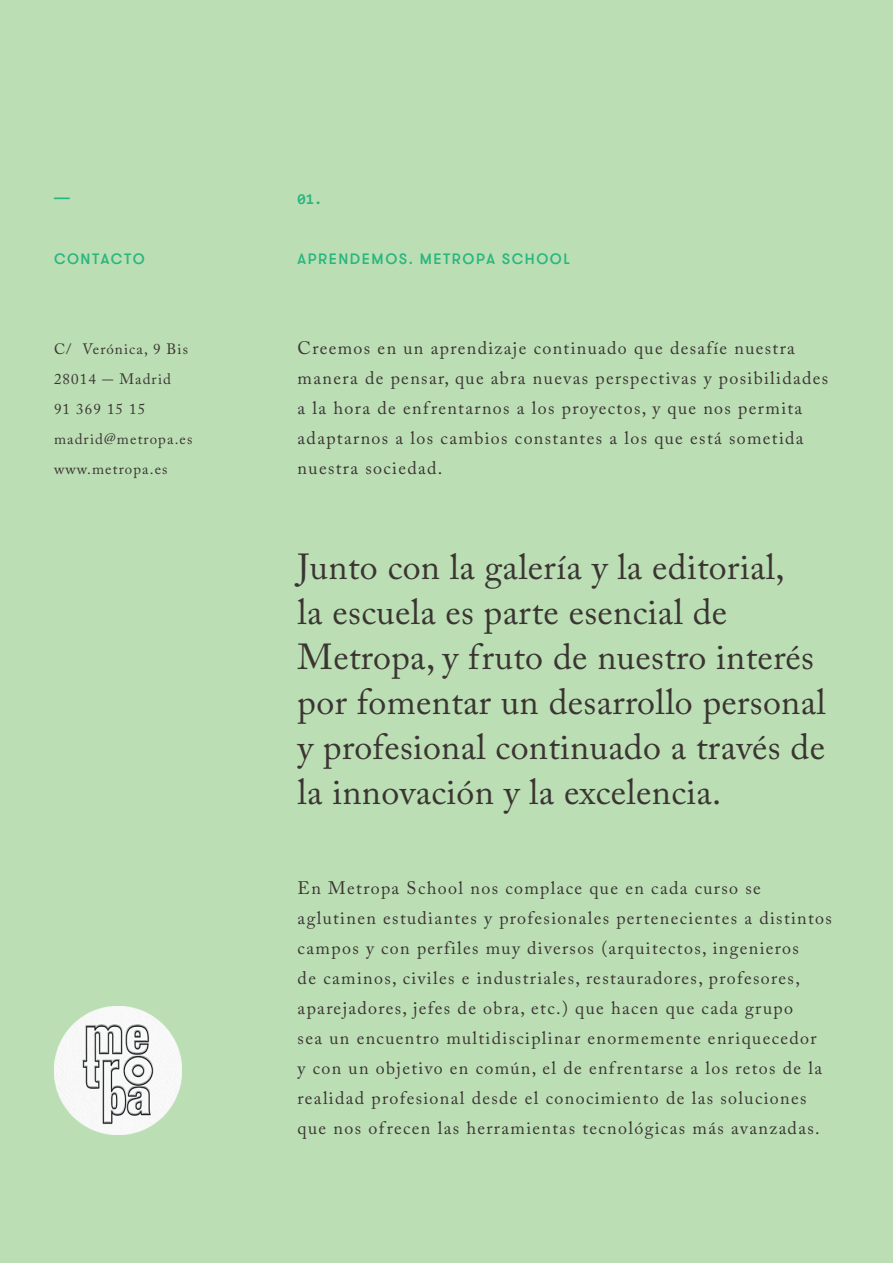
<style>
.page{position:relative;width:893px;height:1263px;background:#bbdeb5}
.page>*{position:absolute;margin:0;border:0;box-sizing:border-box;transform-origin:0 0}
.t1{font:36px/45px "Adobe Caslon Pro";letter-spacing:.01em;color:#3b3532}
.t2{font:700 21px "Adobe Caslon Pro";color:#28b67d}
.t3{font:18px/30px "Adobe Caslon Pro";letter-spacing:.075em;color:#3b3532}
.t4{font:15px "Adobe Caslon Pro";letter-spacing:.075em;color:#3b3532}
.t5{font:500 15px "GT Walsheim Pro Trial";letter-spacing:.1em;color:#28b67d}
.t6{font:700 15px "Consolas";color:#28b67d}
</style>
<div class="page">
<img style="left:54px;top:1006px;width:128px;height:128px">
<p class="t2" style="left:54px;top:184px;width:17px">-</p>
<p class="t6" style="left:298px;top:189px;width:26px">01.</p>
<p class="t5" style="left:54px;top:253px;width:92px">CONTACTO</p>
<p class="t5" style="left:298px;top:253px;width:274px">APRENDEMOS. METROPA SCHOOL</p>
<p class="t4" style="left:54px;top:340px;width:136px">C/ Verónica, 9 Bis</p>
<p class="t4" style="left:54px;top:370px;width:118px">28014 - Madrid</p>
<p class="t4" style="left:54px;top:400px;width:93px">91 369 15 15</p>
<p class="t4" style="left:54px;top:430px;width:140px">madrid@metropa.es</p>
<p class="t4" style="left:54px;top:460px;width:115px">www.metropa.es</p>
<p class="t3" style="left:298px;top:333px;width:499px">Creemos en un aprendizaje continuado que desafíe nuestra</p>
<p class="t3" style="left:298px;top:363px;width:532px">manera de pensar, que abra nuevas perspectivas y posibilidades a la hora de enfrentarnos a los proyectos, y que nos permita adaptarnos a los cambios constantes a los que está sometida nuestra sociedad.</p>
<p class="t1" style="left:298px;top:544px;width:488px">Junto con la galería y la editorial,</p>
<p class="t1" style="left:298px;top:589px;width:431px">la escuela es parte esencial de</p>
<p class="t1" style="left:298px;top:634px;width:529px">Metropa, y fruto de nuestro interés por fomentar un desarrollo personal y profesional continuado a través de la innovación y la excelencia.</p>
<p class="t3" style="left:298px;top:873px;width:465px">En Metropa School nos complace que en cada curso se</p>
<p class="t3" style="left:298px;top:903px;width:536px">aglutinen estudiantes y profesionales pertenecientes a distintos campos y con perfiles muy diversos (arquitectos, ingenieros</p>
<p class="t3" style="left:298px;top:963px;width:504px">de caminos, civiles e industriales, restauradores, profesores, aparejadores, jefes de obra, etc.) que hacen que cada grupo</p>
<p class="t3" style="left:298px;top:1023px;width:526px">sea un encuentro multidisciplinar enormemente enriquecedor y con un objetivo en común, el de enfrentarse a los retos de la realidad profesional desde el conocimiento de las soluciones que nos ofrecen las herramientas tecnológicas más avanzadas.</p>
</div>
